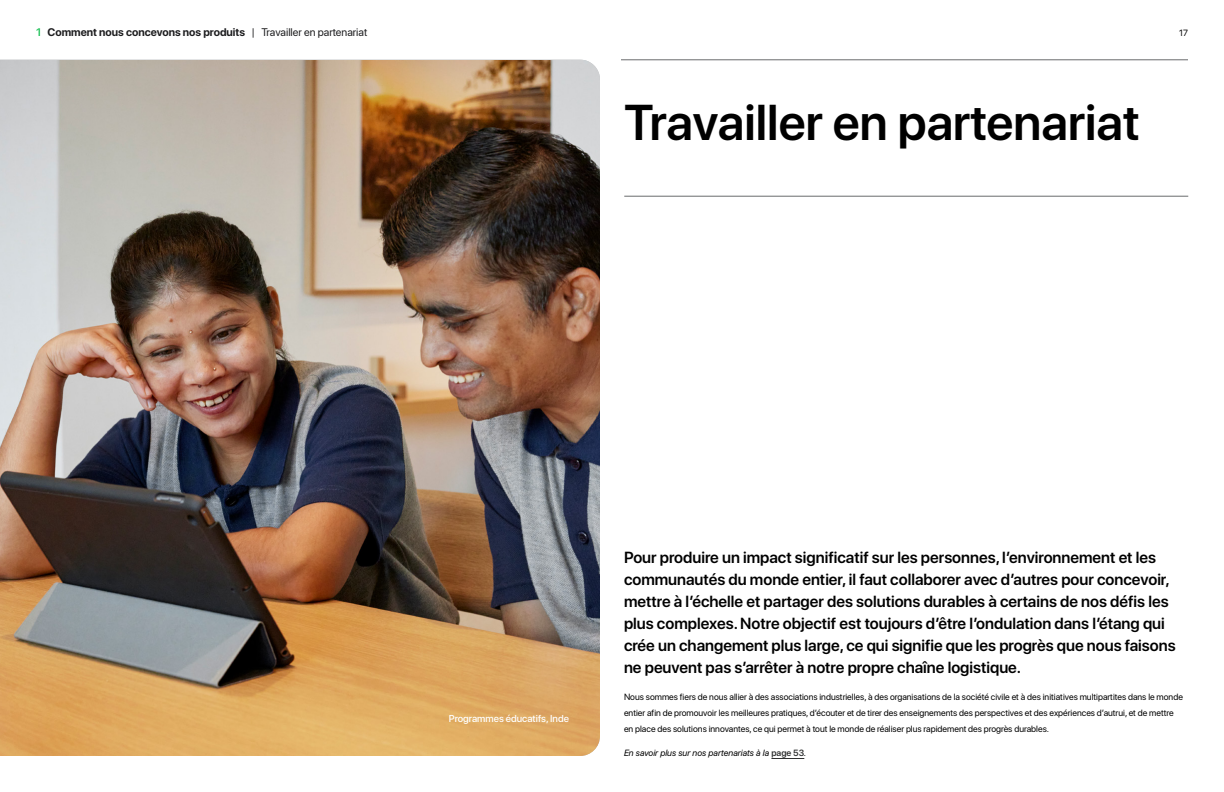
<style>
.page{position:relative;width:1224px;height:792px;background:#fff}
.page>*{position:absolute;margin:0;border:0;box-sizing:border-box;transform-origin:0 0}
.Title___H2_-_Page_Subhead{font:600 50px "SF Pro Display";color:#000}
.Intro___Medium{font:600 16px/22px "SF Pro Display";color:#000}
.t1{font:700 11px "SF Pro Display";color:#1d1d1f}
.Caption_White___Right_Aligned{font:500 10px "SF Pro Display";color:#fff}
.Body{font:9px/16px "SF Pro Display";color:#000}
.Body-2{font:italic 9px "SF Pro Display";color:#000}
.s1{color:#fff}
.s2{font-weight:400}
.s3{font-weight:600;font-style:normal;color:#2f3030}
</style>
<div class="page">
<hr style="left:36px;top:60px;width:1152px;height:1px;background:#696b6d">
<div style="left:1156px;top:0;width:68px;height:68px;background:#fff;border-radius:20px"></div>
<div style="left:22px;top:44px;width:599px;height:32px;background:#fff"></div>
<img style="left:0;top:60px;width:600px;height:696px">
<hr style="left:624px;top:196px;width:564px;height:1px;background:#696b6d">
<hr style="left:771px;top:758px;width:33px;height:1px;background:#2f3030">
<p class="t1" style="left:36px;top:26px;width:333px"><span class="s1">1</span> Comment nous concevons nos produits <span class="s2">| Travailler en partenariat</span></p>
<p class="Body" style="left:1179px;top:25px;width:10px">17</p>
<p class="Title___H2_-_Page_Subhead" style="left:624px;top:87px;width:517px">Travailler en partenariat</p>
<p class="Caption_White___Right_Aligned" style="left:449px;top:711px;width:122px">Programmes éducatifs, Inde</p>
<p class="Intro___Medium" style="left:624px;top:548px;width:553px">Pour produire un impact significatif sur les personnes, l’environnement et les communautés du monde entier, il faut collaborer avec d’autres pour concevoir, mettre à l’échelle et partager des solutions durables à certains de nos défis les plus complexes. Notre objectif est toujours d’être l’ondulation dans l’étang qui crée un changement plus large, ce qui signifie que les progrès que nous faisons ne peuvent pas s’arrêter à notre propre chaîne logistique.</p>
<p class="Body" style="left:624px;top:689px;width:560px">Nous sommes fiers de nous allier à des associations industrielles, à des organisations de la société civile et à des initiatives multipartites dans le monde entier afin de promouvoir les meilleures pratiques, d’écouter et de tirer des enseignements des perspectives et des expériences d’autrui, et de mettre en place des solutions innovantes, ce qui permet à tout le monde de réaliser plus rapidement des progrès durables.</p>
<p class="Body-2" style="left:624px;top:748px;width:184px">En savoir plus sur nos partenariats à la <span class="s3">page 53</span>.</p>
</div>
